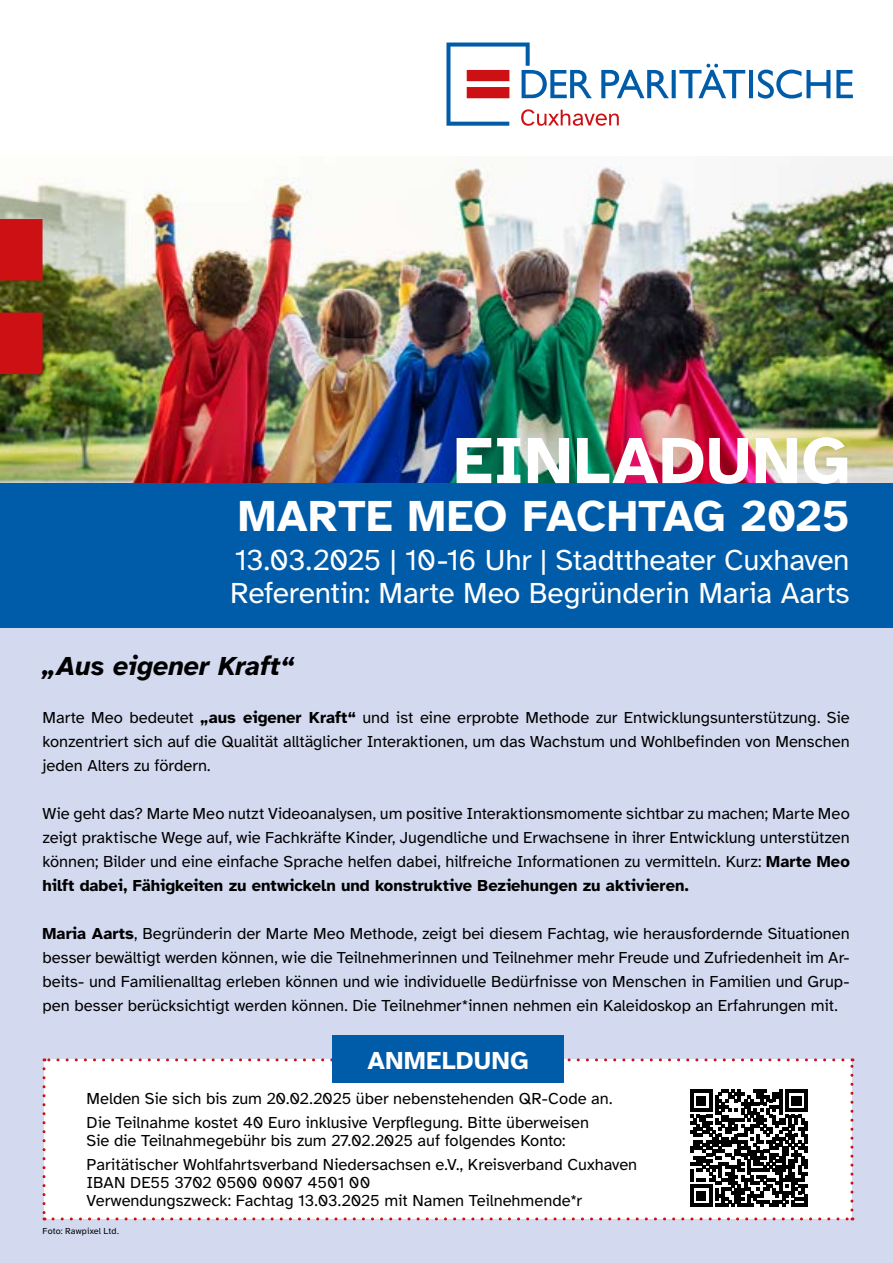
<style>
.page{position:relative;width:893px;height:1263px;background:#fff}
.page>*{position:absolute;margin:0;border:0;box-sizing:border-box;transform-origin:0 0}
.t1{font:700 67.5px "Atkinson Hyperlegible";letter-spacing:.015em;color:#fff}
.t2{font:700 45px "Atkinson Hyperlegible";letter-spacing:.005em;color:#fff}
.t3{font:30px/33px "Atkinson Hyperlegible";letter-spacing:-.01em;color:#fff}
.t4{font:italic 700 27px "Atkinson Hyperlegible";letter-spacing:-.005em;color:#000}
.t5{font:700 25.5px "Atkinson Hyperlegible";letter-spacing:.03em;color:#fff}
.t6{font:16.5px/24px "Atkinson Hyperlegible";letter-spacing:-.005em;color:#000;text-align:justify}
.t7{font:9px "Atkinson Hyperlegible";letter-spacing:.015em;color:#000}
.s1{font-weight:700}
</style>
<div class="page">
<img style="left:0;top:156px;width:893px;height:327px">
<div style="left:0;top:615px;width:893px;height:648px;background:#d3daf0"></div>
<div style="left:44px;top:1060px;width:808px;height:159px;background:#fff"></div>
<svg style="left:43px;top:1069px;width:3px;height:151px"></svg>
<svg style="left:53px;top:1217px;width:800px;height:3px"></svg>
<svg style="left:850px;top:1058px;width:3px;height:152px"></svg>
<svg style="left:44px;top:1058px;width:799px;height:3px"></svg>
<div style="left:0;top:483px;width:893px;height:144px;background:#005ca9"></div>
<div style="left:332px;top:1035px;width:231px;height:48px;background:#005ca9"></div>
<svg style="left:0;top:219px;width:43px;height:155px;background:#b01e14"></svg>
<svg style="left:690px;top:1089px;width:117px;height:118px"></svg>
<svg style="left:446px;top:43px;width:407px;height:83px"></svg>
<h1 class="t1" style="left:454px;top:422px;width:398px">EINLADUNG</h1>
<h2 class="t2" style="left:238px;top:490px;width:613px">MARTE MEO FACHTAG 2025</h2>
<h3 class="t3" style="left:230px;top:544px;width:621px">13.03.2025 | 10-16 Uhr | Stadttheater Cuxhaven<br>Referentin: Marte Meo Begründerin Maria Aarts</h3>
<h3 class="t4" style="left:43px;top:650px;width:253px">„Aus eigener Kraft“</h3>
<p class="t6" style="left:43px;top:706px;width:809px">Marte Meo bedeutet <span class="s1">„aus eigener Kraft“</span> und ist eine erprobte Methode zur Entwicklungsunterstützung. Sie konzentriert sich auf die Qualität alltäglicher Interaktionen, um das Wachstum und Wohlbefinden von Menschen jeden Alters zu fördern.</p>
<p class="t6" style="left:43px;top:802px;width:809px">Wie geht das? Marte Meo nutzt Videoanalysen, um positive Interaktionsmomente sichtbar zu machen; Marte Meo zeigt praktische Wege auf, wie Fachkräfte Kinder, Jugendliche und Erwachsene in ihrer Entwicklung unterstützen können; Bilder und eine einfache Sprache helfen dabei, hilfreiche Informationen zu vermitteln. Kurz: <span class="s1">Marte Meo hilft dabei, Fähigkeiten zu entwickeln und konstruktive Beziehungen zu aktivieren.</span></p>
<p class="t6" style="left:43px;top:922px;width:809px"><span class="s1">Maria Aarts</span>, Begründerin der Marte Meo Methode, zeigt bei diesem Fachtag, wie herausfordernde Situationen besser bewältigt werden können, wie die Teilnehmerinnen und Teilnehmer mehr Freude und Zufriedenheit im Ar&shy;beits- und Familienalltag erleben können und wie individuelle Bedürfnisse von Menschen in Familien und Grup&shy;pen besser berücksichtigt werden können. Die Teilnehmer*innen nehmen ein Kaleidoskop an Erfahrungen mit.</p>
<h3 class="t5" style="left:367px;top:1046px;width:163px">ANMELDUNG</h3>
<p class="t6" style="left:87px;top:1087px;width:527px">Melden Sie sich bis zum 20.02.2025 über nebenstehenden QR-Code an.<br>Die Teilnahme kostet 40 Euro inklusive Verpflegung. Bitte überweisen</p>
<p class="t6" style="left:87px;top:1129px;width:552px">Sie die Teilnahmegebühr bis zum 27.02.2025 auf folgendes Konto:<br>Paritätischer Wohlfahrtsverband Niedersachsen e.V., Kreisverband Cuxhaven</p>
<p class="t6" style="left:87px;top:1174px;width:497px;line-height:18px">IBAN DE55 3702 0500 0007 4501 00<br>Verwendungszweck: Fachtag 13.03.2025 mit Namen Teilnehmende*r</p>
<p class="t7" style="left:43px;top:1226px;width:78px">Foto: Rawpixel Ltd.</p>
</div>
